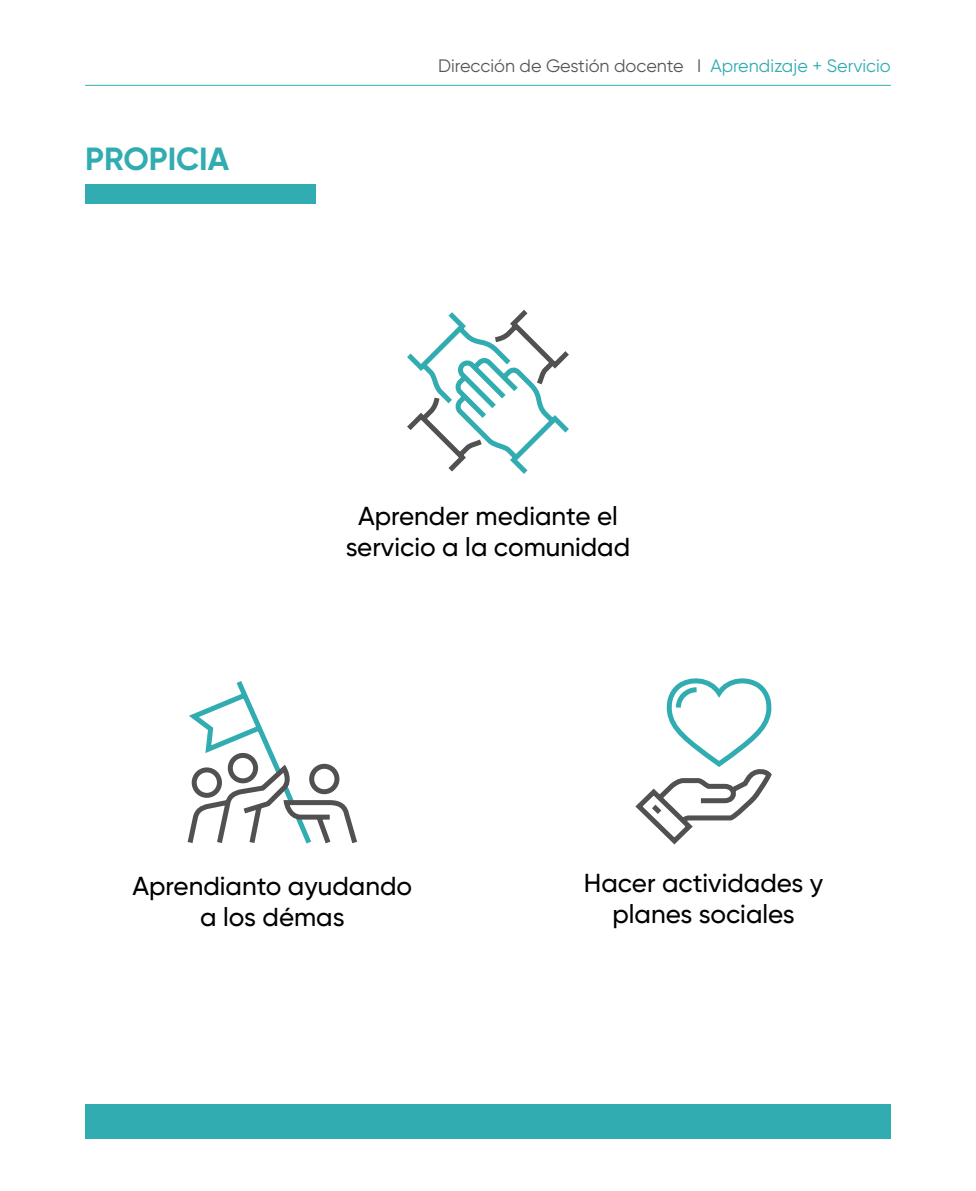
<style>
.page{position:relative;width:976px;height:1191px;background:#fff}
.page>*{position:absolute;margin:0;border:0;box-sizing:border-box;transform-origin:0 0}
.t1{font:700 32px "Gilroy";color:#31acb0}
.t2{font:500 26px/31.2px "Gilroy";color:#000;text-align:center}
.t3{font:18px "Gilroy";color:#575756}
.s1{color:#31acb0}
</style>
<div class="page">
<hr style="left:85px;top:85px;width:805px;height:1px;background:#31acb0">
<div style="left:85px;top:184px;width:231px;height:20px;background:#31acb0"></div>
<div style="left:85px;top:1104px;width:805px;height:34px;background:#31acb0"></div>
<svg style="left:407px;top:310px;width:162px;height:164px"></svg>
<svg style="left:187px;top:681px;width:170px;height:163px"></svg>
<svg style="left:635px;top:678px;width:137px;height:167px"></svg>
<p class="t1" style="left:85px;top:138px;width:145px">PROPICIA</p>
<p class="t3" style="left:438px;top:55px;width:454px">Dirección de Gestión docente І <span class="s1">Aprendizaje + Servicio</span></p>
<p class="t2" style="left:345px;top:500px;width:286px">Aprender mediante el servicio a la comunidad</p>
<p class="t2" style="left:132px;top:869px;width:281px">Aprendianto ayudando a los démas</p>
<p class="t2" style="left:583px;top:867px;width:241px">Hacer actividades y planes sociales</p>
</div>
